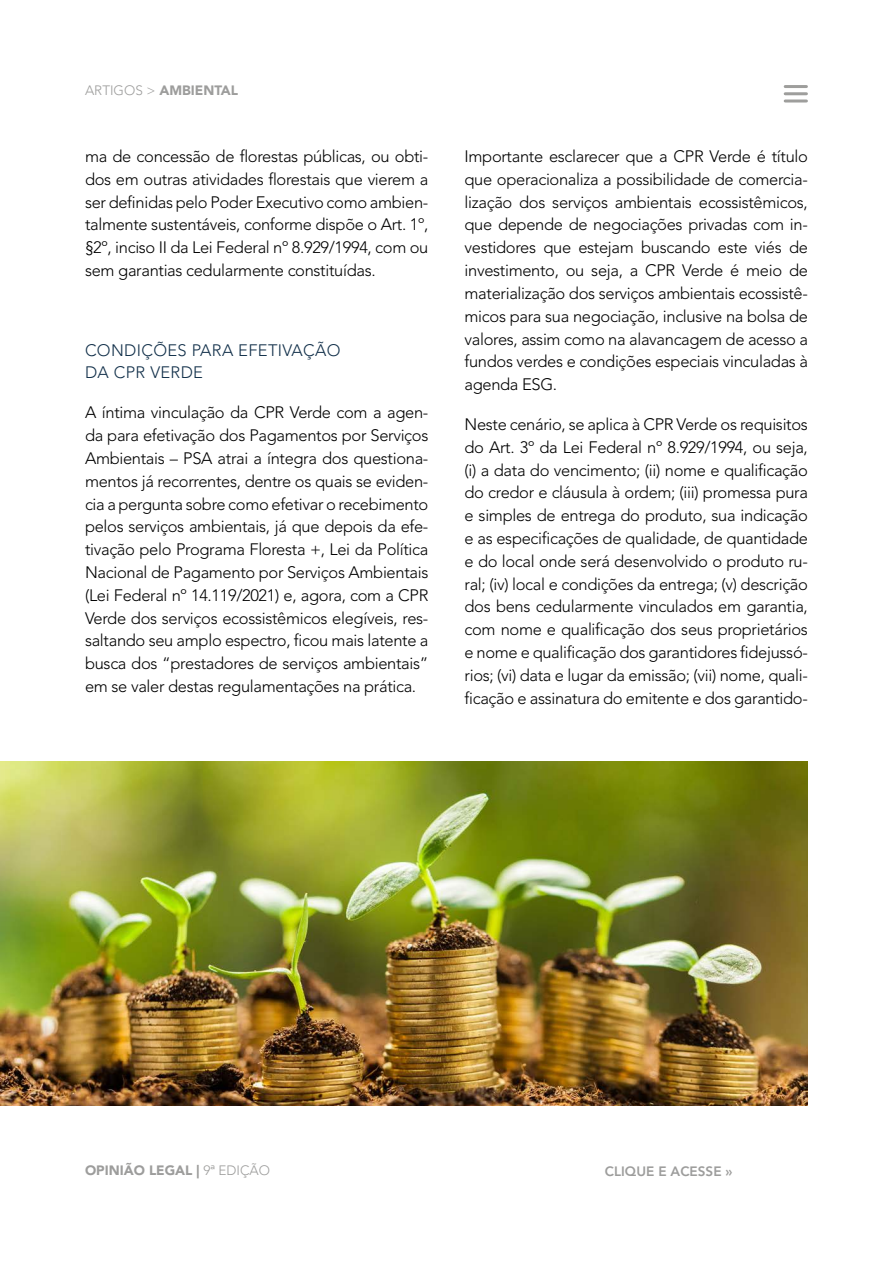
<style>
.page{position:relative;width:893px;height:1263px;background:#fff}
.page>*{position:absolute;margin:0;border:0;box-sizing:border-box;transform-origin:0 0}
.t1{font:300 16.5px/22.8px "Avenir LT Std";letter-spacing:-.02em;color:#000;text-align:justify}
.t2{font:300 16.5px/22.8px "Avenir LT Std";letter-spacing:.02em;color:#12304a}
.t3{font:900 13.5px "Avenir LT Std";color:#9d9d9c}
.t4{font:800 13.5px "Avenir LT Std";color:#9d9d9c}
.s1{font-weight:300}
</style>
<div class="page">
<hr style="left:785px;top:85px;width:21px;height:3px;background:#9e9e9c">
<hr style="left:785px;top:92px;width:21px;height:3px;background:#9e9e9c">
<hr style="left:785px;top:99px;width:21px;height:3px;background:#9e9e9c">
<img style="left:0;top:761px;width:808px;height:345px">
<p class="t3" style="left:85px;top:82px;width:155px"><span class="s1">ARTIGOS &gt;</span> AMBIENTAL</p>
<p class="t1" style="left:85px;top:145px;width:345px">ma de concessão de florestas públicas, ou obti&shy;dos em outras atividades florestais que vierem a ser definidas pelo Poder Executivo como ambien&shy;talmente sustentáveis, conforme dispõe o Art. 1º, §2º, inciso II da Lei Federal nº 8.929/1994, com ou sem garantias cedularmente constituídas.</p>
<p class="t2" style="left:85px;top:339px;width:257px">CONDIÇÕES PARA EFETIVAÇÃO<br>DA CPR VERDE</p>
<p class="t1" style="left:85px;top:401px;width:345px">A íntima vinculação da CPR Verde com a agen&shy;da para efetivação dos Pagamentos por Serviços Ambientais – PSA atrai a íntegra dos questiona&shy;mentos já recorrentes, dentre os quais se eviden&shy;cia a pergunta sobre como efetivar o recebimento pelos serviços ambientais, já que depois da efe&shy;tivação pelo Programa Floresta +, Lei da Política Nacional de Pagamento por Serviços Ambientais (Lei Federal nº 14.119/2021) e, agora, com a CPR Verde dos serviços ecossistêmicos elegíveis, res&shy;saltando seu amplo espectro, ficou mais latente a busca dos “prestadores de serviços ambientais” em se valer destas regulamentações na prática.</p>
<p class="t1" style="left:465px;top:145px;width:345px">Importante esclarecer que a CPR Verde é título que operacionaliza a possibilidade de comercia&shy;lização dos serviços ambientais ecossistêmicos, que depende de negociações privadas com in&shy;vestidores que estejam buscando este viés de investimento, ou seja, a CPR Verde é meio de materialização dos serviços ambientais ecossistê&shy;micos para sua negociação, inclusive na bolsa de valores, assim como na alavancagem de acesso a fundos verdes e condições especiais vinculadas à agenda ESG.</p>
<p class="t1" style="left:465px;top:413px;width:345px">Neste cenário, se aplica à CPR Verde os requisitos do Art. 3º da Lei Federal nº 8.929/1994, ou seja, (i) a data do vencimento; (ii) nome e qualificação do credor e cláusula à ordem; (iii) promessa pura e simples de entrega do produto, sua indicação e as especificações de qualidade, de quantidade e do local onde será desenvolvido o produto ru&shy;ral; (iv) local e condições da entrega; (v) descrição dos bens cedularmente vinculados em garantia, com nome e qualificação dos seus proprietários e nome e qualificação dos garantidores fidejussó&shy;rios; (vi) data e lugar da emissão; (vii) nome, quali&shy;ficação e assinatura do emitente e dos garantido-</p>
<p class="t3" style="left:85px;top:1162px;width:187px">OPINIÃO LEGAL | <span class="s1">9a EDIÇÃO</span></p>
<p class="t4" style="left:605px;top:1164px;width:129px">CLIQUE E ACESSE »</p>
</div>
